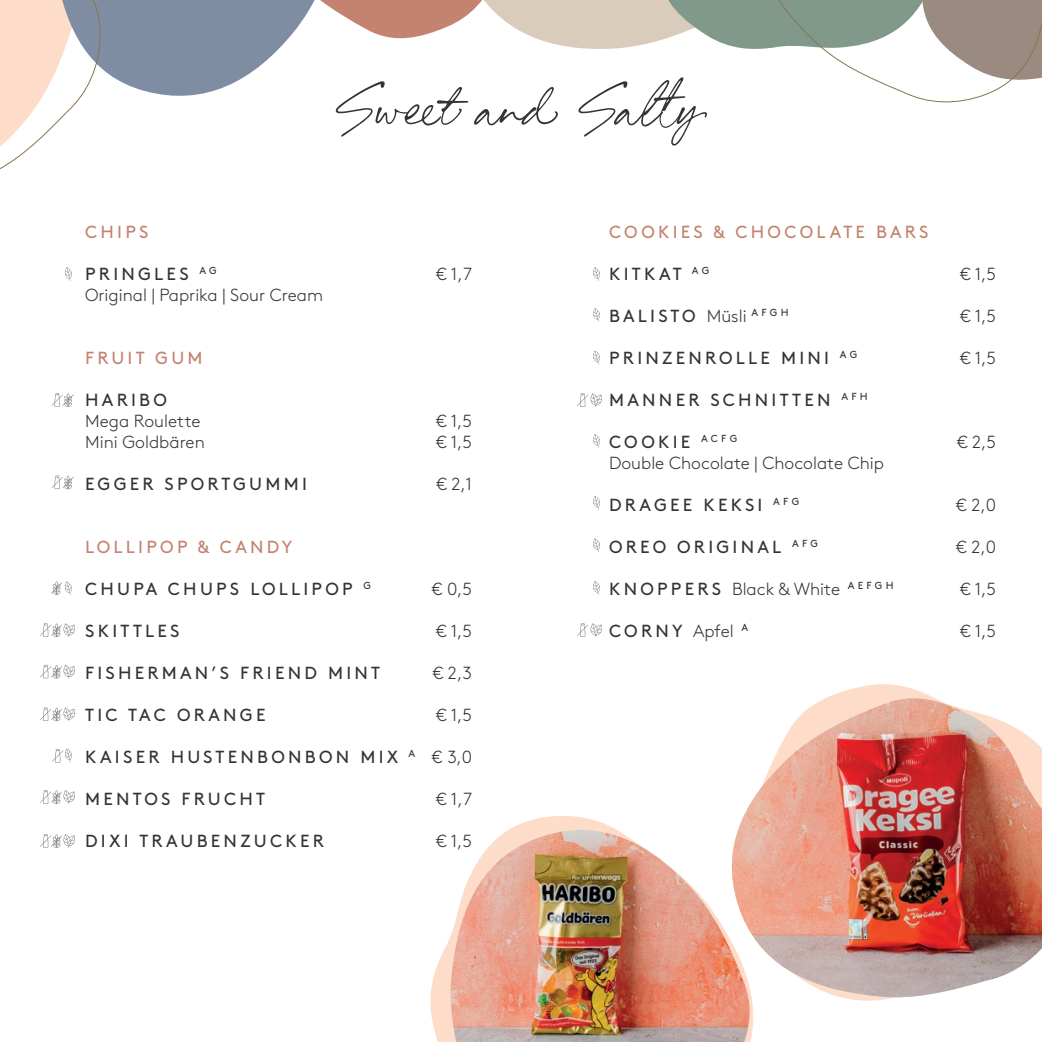
<style>
.page{position:relative;width:1042px;height:1042px;background:#fff}
.page>*{position:absolute;margin:0;border:0;box-sizing:border-box;transform-origin:0 0}
.t1{font:57.75px "Annette Bradford";color:#333434}
.t2{font:17.5px "Brown";letter-spacing:.185em;color:#333434}
.t3{font:300 17.5px "Brown";color:#333434}
.t4{font:17.5px "Brown";letter-spacing:.185em;color:#c38370}
.s1{font-weight:300}
.s2{font-weight:400}
</style>
<div class="page">
<svg style="left:0;top:0;width:1042px;height:170px"></svg>
<svg style="left:430px;top:943px;width:18px;height:99px;fill:#fdddc9"></svg>
<svg style="left:826px;top:691px;width:108px;height:309px"></svg>
<img style="left:744px;top:698px;width:298px;height:300px">
<svg style="left:448px;top:815px;width:308px;height:227px"></svg>
<img style="left:449px;top:830px;width:303px;height:212px">
<svg style="left:40px;top:834px;width:35px;height:14px"></svg>
<svg style="left:40px;top:790px;width:35px;height:14px"></svg>
<svg style="left:40px;top:707px;width:35px;height:14px"></svg>
<svg style="left:577px;top:393px;width:25px;height:14px"></svg>
<svg style="left:577px;top:623px;width:25px;height:14px"></svg>
<svg style="left:40px;top:665px;width:35px;height:13px"></svg>
<svg style="left:52px;top:475px;width:22px;height:14px"></svg>
<svg style="left:52px;top:393px;width:22px;height:14px"></svg>
<svg style="left:40px;top:623px;width:35px;height:14px"></svg>
<svg style="left:52px;top:748px;width:20px;height:14px"></svg>
<svg style="left:65px;top:267px;width:7px;height:14px"></svg>
<svg style="left:593px;top:267px;width:7px;height:14px"></svg>
<svg style="left:593px;top:308px;width:7px;height:14px"></svg>
<svg style="left:593px;top:434px;width:7px;height:14px"></svg>
<svg style="left:593px;top:496px;width:7px;height:14px"></svg>
<svg style="left:593px;top:538px;width:7px;height:14px"></svg>
<svg style="left:593px;top:581px;width:7px;height:14px"></svg>
<svg style="left:593px;top:351px;width:7px;height:13px"></svg>
<svg style="left:51px;top:581px;width:21px;height:14px"></svg>
<h1 class="t1" style="left:334px;top:76px;width:374px">Sweet and Salty</h1>
<p class="t4" style="left:85px;top:218px;width:65px">CHIPS</p>
<p class="t2" style="left:85px;top:260px;width:133px">PRINGLES <sup>AG</sup></p>
<p class="t3" style="left:436px;top:261px;width:37px">€ 1,7</p>
<p class="t3" style="left:85px;top:282px;width:240px">Original | Paprika | Sour Cream</p>
<p class="t4" style="left:85px;top:344px;width:119px">FRUIT GUM</p>
<p class="t2" style="left:85px;top:386px;width:83px">HARIBO</p>
<p class="t3" style="left:85px;top:408px;width:117px">Mega Roulette</p>
<p class="t3" style="left:436px;top:408px;width:37px">€ 1,5</p>
<p class="t3" style="left:85px;top:429px;width:121px">Mini Goldbären</p>
<p class="t3" style="left:436px;top:429px;width:37px">€ 1,5</p>
<p class="t2" style="left:85px;top:470px;width:223px">EGGER SPORTGUMMI</p>
<p class="t3" style="left:436px;top:471px;width:37px">€ 2,1</p>
<p class="t4" style="left:85px;top:533px;width:209px">LOLLIPOP &amp; CANDY</p>
<p class="t2" style="left:85px;top:575px;width:287px">CHUPA CHUPS LOLLIPOP <sup>G</sup></p>
<p class="t3" style="left:432px;top:576px;width:42px">€ 0,5</p>
<p class="t2" style="left:85px;top:617px;width:96px">SKITTLES</p>
<p class="t3" style="left:436px;top:618px;width:37px">€ 1,5</p>
<p class="t2" style="left:85px;top:659px;width:296px">FISHERMAN’S FRIEND MINT</p>
<p class="t3" style="left:433px;top:660px;width:41px">€ 2,3</p>
<p class="t2" style="left:85px;top:701px;width:182px">TIC TAC ORANGE</p>
<p class="t3" style="left:436px;top:702px;width:37px">€ 1,5</p>
<p class="t2" style="left:85px;top:743px;width:388px">KAISER HUSTENBONBON MIX <sup>A</sup> <span class="s1">€ 3,0</span></p>
<p class="t2" style="left:85px;top:785px;width:181px">MENTOS FRUCHT</p>
<p class="t3" style="left:436px;top:786px;width:37px">€ 1,7</p>
<p class="t2" style="left:85px;top:827px;width:240px">DIXI TRAUBENZUCKER</p>
<p class="t3" style="left:436px;top:828px;width:37px">€ 1,5</p>
<p class="t4" style="left:609px;top:218px;width:321px">COOKIES &amp; CHOCOLATE BARS</p>
<p class="t2" style="left:609px;top:260px;width:102px">KITKAT <sup>AG</sup></p>
<p class="t3" style="left:960px;top:261px;width:37px">€ 1,5</p>
<p class="t2" style="left:609px;top:302px;width:181px">BALISTO <span class="s1">Müsli</span> <sup>AFGH</sup></p>
<p class="t3" style="left:960px;top:303px;width:37px">€ 1,5</p>
<p class="t2" style="left:609px;top:344px;width:250px">PRINZENROLLE MINI <sup>AG</sup></p>
<p class="t3" style="left:960px;top:345px;width:37px">€ 1,5</p>
<p class="t2" style="left:609px;top:386px;width:260px">MANNER SCHNITTEN <sup>AFH</sup></p>
<p class="t2" style="left:609px;top:428px;width:130px">COOKIE <sup>ACFG</sup></p>
<p class="t3" style="left:957px;top:429px;width:41px">€ 2,5</p>
<p class="t3" style="left:609px;top:450px;width:276px">Double Chocolate | Chocolate Chip</p>
<p class="t2" style="left:609px;top:491px;width:192px">DRAGEE KEKSI <sup>AFG</sup></p>
<p class="t3" style="left:956px;top:492px;width:41px">€ 2,0</p>
<p class="t2" style="left:609px;top:533px;width:210px">OREO ORIGINAL <sup>AFG</sup></p>
<p class="t3" style="left:956px;top:534px;width:41px">€ 2,0</p>
<p class="t3" style="left:609px;top:576px;width:286px"><span class="s2">KNOPPERS</span> Black &amp; White <sup>AEFGH</sup></p>
<p class="t3" style="left:960px;top:576px;width:37px">€ 1,5</p>
<p class="t2" style="left:609px;top:617px;width:140px">CORNY <span class="s1">Apfel</span> <sup>A</sup></p>
<p class="t3" style="left:960px;top:618px;width:37px">€ 1,5</p>
</div>
